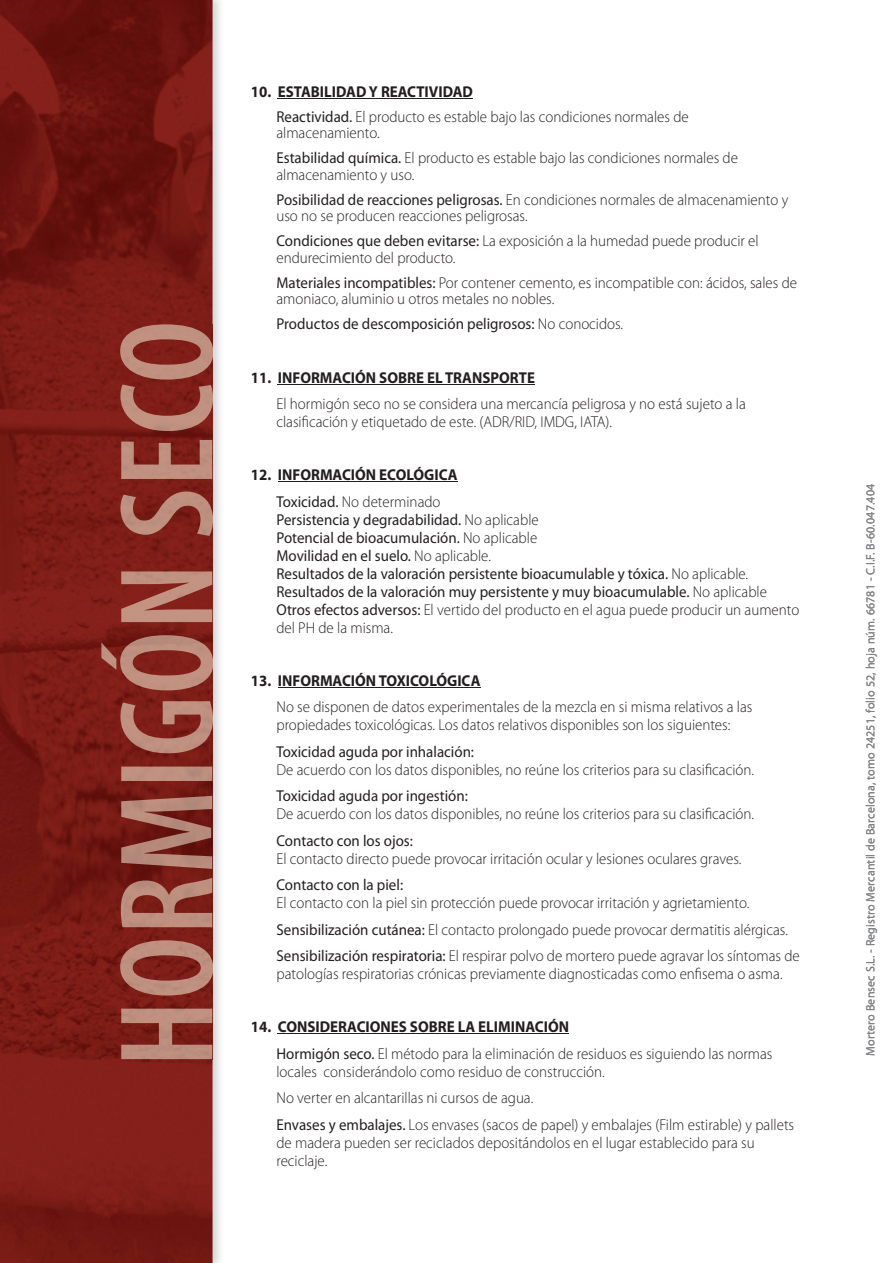
<style>
.page{position:relative;width:893px;height:1263px;background:#fff}
.page>*{position:absolute;margin:0;border:0;box-sizing:border-box;transform-origin:0 0}
.t1{font:300 15.75px/25px "Myriad Pro";color:#231f20;scale:.95 1}
.t2{font:15.75px/18px "Myriad Pro";color:#231f20;scale:.95 1}
.t3{font:700 15.75px/26.5px "Myriad Pro";color:#231f20;text-align:center;scale:.95 1}
.t4{font:12px "Myriad Pro";letter-spacing:.01em;color:#808285}
.s1{font-weight:700}
.s2{font-weight:400}
.s3{font-weight:300}
</style>
<div class="page">
<img style="left:0;top:0;width:213px;height:1263px">
<img style="left:101px;top:324px;width:112px;height:735px">
<hr style="left:278px;top:98px;width:195px;height:1px;background:#231f20">
<hr style="left:278px;top:384px;width:257px;height:1px;background:#231f20">
<hr style="left:278px;top:481px;width:180px;height:1px;background:#231f20">
<hr style="left:278px;top:687px;width:202px;height:1px;background:#231f20">
<hr style="left:278px;top:1033px;width:291px;height:1px;background:#231f20">
<p class="t1" style="left:276px;top:79px;width:436px;text-indent:-26px"><span class="s1">10. ESTABILIDAD Y REACTIVIDAD<br></span><span class="s2">Reactividad.</span> El producto es estable bajo las condiciones normales de</p>
<p class="t1" style="left:276px;top:121px;width:487px">almacenamiento.<br><span class="s2">Estabilidad química.</span> El producto es estable bajo las condiciones normales de</p>
<p class="t1" style="left:276px;top:162px;width:540px">almacenamiento y uso.<br><span class="s2">Posibilidad de reacciones peligrosas.</span> En condiciones normales de almacenamiento y</p>
<p class="t1" style="left:276px;top:204px;width:509px">uso no se producen reacciones peligrosas.<br><span class="s2">Condiciones que deben evitarse:</span> La exposición a la humedad puede producir el</p>
<p class="t1" style="left:276px;top:245px;width:550px">endurecimiento del producto.<br><span class="s2">Materiales incompatibles:</span> Por contener cemento, es incompatible con: ácidos, sales de</p>
<p class="t1" style="left:276px;top:287px;width:367px">amoniaco, aluminio u otros metales no nobles.<br><span class="s2">Productos de descomposición peligrosos:</span> No conocidos.</p>
<p class="t3" style="left:251px;top:363px;width:301px">11. INFORMACIÓN SOBRE EL TRANSPORTE</p>
<p class="t1" style="left:276px;top:395px;width:496px;line-height:18px">El hormigón seco no se considera una mercancía peligrosa y no está sujeto a la clasificación y etiquetado de este. (ADR/RID, IMDG, IATA).</p>
<p class="t3" style="left:251px;top:461px;width:219px">12. INFORMACIÓN ECOLÓGICA<br><span class="s2">Toxicidad.</span> <span class="s3">No determinado</span></p>
<p class="t2" style="left:276px;top:510px;width:552px">Persistencia y degradabilidad. <span class="s3">No aplicable<br></span>Potencial de bioacumulación. <span class="s3">No aplicable<br></span>Movilidad en el suelo. <span class="s3">No aplicable.<br></span>Resultados de la valoración persistente bioacumulable y tóxica. <span class="s3">No aplicable.<br></span>Resultados de la valoración muy persistente y muy bioacumulable. <span class="s3">No aplicable </span>Otros efectos adversos: <span class="s3">El vertido del producto en el agua puede producir un aumento del PH de la misma.</span></p>
<p class="t3" style="left:251px;top:666px;width:243px">13. INFORMACIÓN TOXICOLÓGICA</p>
<p class="t1" style="left:276px;top:698px;width:503px;line-height:18px">No se disponen de datos experimentales de la mezcla en si misma relativos a las propiedades toxicológicas. Los datos relativos disponibles son los siguientes:</p>
<p class="t2" style="left:276px;top:742px;width:209px">Toxicidad aguda por inhalación:</p>
<p class="t1" style="left:276px;top:757px;width:504px">De acuerdo con los datos disponibles, no reúne los criterios para su clasificación.</p>
<p class="t2" style="left:276px;top:787px;width:203px">Toxicidad aguda por ingestión:</p>
<p class="t1" style="left:276px;top:802px;width:504px">De acuerdo con los datos disponibles, no reúne los criterios para su clasificación.</p>
<p class="t2" style="left:276px;top:831px;width:145px">Contacto con los ojos:</p>
<p class="t1" style="left:276px;top:846px;width:491px">El contacto directo puede provocar irritación ocular y lesiones oculares graves.</p>
<p class="t2" style="left:276px;top:876px;width:135px">Contacto con la piel:</p>
<p class="t1" style="left:276px;top:890px;width:552px;line-height:26.5px">El contacto con la piel sin protección puede provocar irritación y agrietamiento.<br><span class="s2">Sensibilización cutánea:</span> El contacto prolongado puede provocar dermatitis alérgicas.<br><span class="s2">Sensibilización respiratoria:</span> El respirar polvo de mortero puede agravar los síntomas de</p>
<p class="t1" style="left:276px;top:962px;width:534px">patologías respiratorias crónicas previamente diagnosticadas como enfisema o asma.</p>
<p class="t1" style="left:276px;top:1014px;width:524px;line-height:26.5px;text-indent:-26px"><span class="s1">14. CONSIDERACIONES SOBRE LA ELIMINACIÓN<br></span><span class="s2">Hormigón seco.</span> El método para la eliminación de residuos es siguiendo las normas</p>
<p class="t1" style="left:276px;top:1058px;width:546px;line-height:26.5px">locales considerándolo como residuo de construcción.<br>No verter en alcantarillas ni cursos de agua.<br><span class="s2">Envases y embalajes.</span> Los envases (sacos de papel) y embalajes (Film estirable) y pallets</p>
<p class="t1" style="left:276px;top:1134px;width:505px;line-height:18px">de madera pueden ser reciclados depositándolos en el lugar establecido para su reciclaje.</p>
<p class="t4" style="left:863px;top:1055px;width:573px;rotate:-90deg">Mortero Bensec S.L. - Registro Mercantil de Barcelona, tomo 24251, folio 52, hoja núm. 66781 - C.I.F. B-60.047.404</p>
</div>
